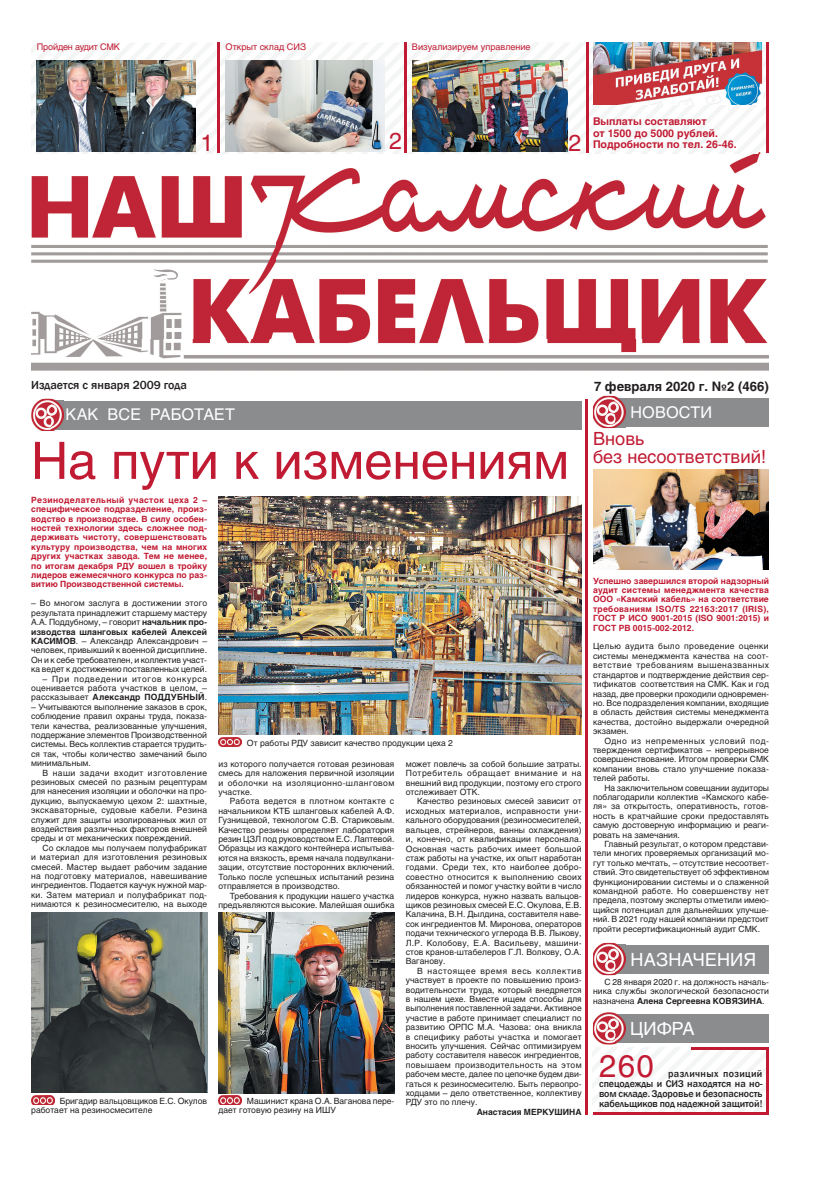
<style>
.page{position:relative;width:820px;height:1191px;background:#fff}
.page>*{position:absolute;margin:0;border:0;box-sizing:border-box;transform-origin:0 0}
.t1{font:51px "Helios";color:#c11b33}
.t2{font:31px "Helios";color:#c11b33}
.t3{font:23px "Helios";color:#c11b33}
.t4{font:18px/18px "Helios";color:#c11b33}
.t5{font:18px "Helios";letter-spacing:.01em;color:#fff}
.t6{font:16px "Helios";letter-spacing:.01em;color:#fff}
.t7{font:700 13px "Helios";color:#231f20}
.t8{font:500 12px "Franklin Gothic";color:#231f20}
.t9{font:700 10.5px/11.7px "Helios";color:#c11b33}
.t10{font:500 10px/10px "Franklin Gothic";letter-spacing:-.005em;color:#231f20;text-align:justify}
.t11{font:9px "Helios";color:#c11b33}
.t12{font:9px "Helios";letter-spacing:-.02em;color:#c11b33}
.t13{font:8.5px/9.4px "Helios";color:#231f20;text-align:justify}
.t14{font:700 8.5px/9.4px "Helios";color:#c11b33;text-align:justify}
.t15{font:700 8.5px "Helios";color:#231f20}
.s1{font-weight:700}
</style>
<div class="page">
<hr style="left:585px;top:399px;width:2px;height:715px;background:#c11b33">
<div style="left:615px;top:398px;width:153px;height:29px;background:#8a8c8e"></div>
<img style="left:592px;top:396px;width:33px;height:32px">
<img style="left:615px;top:398px;width:10px;height:29px">
<img style="left:31px;top:43px;width:737px;height:327px">
<img style="left:37px;top:60px;width:158px;height:91px">
<hr style="left:218px;top:43px;width:2px;height:110px;background:#c11b33">
<hr style="left:404px;top:43px;width:2px;height:110px;background:#c11b33">
<hr style="left:586px;top:43px;width:2px;height:110px;background:#c11b33">
<div style="left:615px;top:1014px;width:153px;height:28px;background:#8a8c8e"></div>
<img style="left:592px;top:1012px;width:33px;height:32px">
<img style="left:615px;top:1014px;width:10px;height:28px">
<img style="left:592px;top:1047px;width:174px;height:65px">
<hr style="left:766px;top:1048px;width:2px;height:66px;background:#c11b33">
<hr style="left:592px;top:1112px;width:176px;height:2px;background:#c11b33">
<hr style="left:691px;top:1047px;width:77px;height:2px;background:#c11b33">
<img style="left:412px;top:60px;width:155px;height:91px">
<img style="left:225px;top:60px;width:159px;height:91px">
<hr style="left:766px;top:43px;width:2px;height:110px;background:#c11b33">
<div style="left:615px;top:945px;width:153px;height:28px;background:#8a8c8e"></div>
<img style="left:593px;top:943px;width:32px;height:32px">
<img style="left:615px;top:945px;width:10px;height:28px">
<div style="left:51px;top:401px;width:530px;height:28px;background:#8a8c8e"></div>
<img style="left:31px;top:399px;width:32px;height:32px">
<img style="left:51px;top:401px;width:12px;height:28px">
<img style="left:592px;top:43px;width:169px;height:62px">
<img style="left:31px;top:1095px;width:23px;height:10px">
<img style="left:218px;top:1095px;width:23px;height:10px">
<img style="left:31px;top:912px;width:176px;height:180px">
<img style="left:218px;top:912px;width:176px;height:181px">
<img style="left:593px;top:470px;width:175px;height:100px">
<img style="left:218px;top:496px;width:363px;height:238px">
<img style="left:218px;top:737px;width:23px;height:9px">
<p class="t12" style="left:37px;top:41px;width:84px">Пройден аудит СМК</p>
<p class="t11" style="left:225px;top:41px;width:82px">Открыт склад СИЗ</p>
<h3 class="t3" style="left:200px;top:128px;width:14px">1</h3>
<p class="t11" style="left:412px;top:41px;width:120px">Визуализируем управление</p>
<h3 class="t3" style="left:389px;top:127px;width:14px">2</h3>
<h3 class="t3" style="left:568px;top:128px;width:14px">2</h3>
<p class="t9" style="left:592px;top:115px;width:145px">Выплаты составляют<br>от 1500 до 5000 рублей.<br>Подробности по тел. 26-46.</p>
<h3 class="t8" style="left:31px;top:377px;width:157px">Издается с января 2009 года</h3>
<h3 class="t7" style="left:593px;top:378px;width:176px">7 февраля 2020 г. №2 (466)</h3>
<h3 class="t6" style="left:630px;top:402px;width:83px">НОВОСТИ</h3>
<h3 class="t6" style="left:66px;top:404px;width:171px">КАК ВСЕ РАБОТАЕТ</h3>
<h1 class="t1" style="left:31px;top:428px;width:539px">На пути к изменениям</h1>
<h3 class="t4" style="left:592px;top:429px;width:174px">Вновь<br>без несоответствий!</h3>
<p class="t14" style="left:31px;top:495px;width:177px">Резиноделательный участок цеха 2 – специфическое подразделение, произ&shy;водство в производстве. В силу особен&shy;ностей технологии здесь сложнее под&shy;держивать чистоту, совершенствовать культуру производства, чем на многих других участках завода. Тем не менее, по итогам декабря РДУ вошел в тройку лидеров ежемесячного конкурса по раз&shy;витию Производственной системы.</p>
<p class="t13" style="left:31px;top:598px;width:177px">– Во многом заслуга в достижении этого результата принадлежит старшему мастеру А.А. Поддубному, – говорит <span class="s1">начальник про&shy;изводства шланговых кабелей Алексей КАСИМОВ</span>. – Александр Александрович – человек, привыкший к военной дисциплине.<br>Он и к себе требователен, и коллектив участ&shy;ка ведет к достижению поставленных целей.</p>
<p class="t13" style="left:31px;top:673px;width:177px;text-indent:11px">– При подведении итогов конкурса оценивается работа участков в целом, – рассказывает <span class="s1">Александр ПОДДУБНЫЙ</span>.</p>
<p class="t13" style="left:31px;top:702px;width:177px">– Учитываются выполнение заказов в срок, соблюдение правил охраны труда, показа&shy;тели качества, реализованные улучшения, поддержание элементов Производственной системы. Весь коллектив старается трудить&shy;ся так, чтобы количество замечаний было минимальным.</p>
<p class="t13" style="left:31px;top:767px;width:177px;text-indent:11px">В наши задачи входит изготовление резиновых смесей по разным рецептурам для нанесения изоляции и оболочки на про&shy;дукцию, выпускаемую цехом 2: шахтные, экскаваторные, судовые кабели. Резина служит для защиты изолированных жил от воздействия различных факторов внешней среды и от механических повреждений.</p>
<p class="t13" style="left:31px;top:843px;width:177px;text-indent:11px">Со складов мы получаем полуфабрикат и материал для изготовления резиновых смесей. Мастер выдает рабочим задание на подготовку материалов, навешивание ингредиентов. Подается каучук нужной мар&shy;ки. Затем материал и полуфабрикат под&shy;нимаются к резиносмесителю, на выходе</p>
<p class="t14" style="left:592px;top:576px;width:177px">Успешно завершился второй надзорный аудит системы менеджмента качества ООО «Камский кабель» на соответствие требованиям ISO/TS 22163:2017 (IRIS), ГОСТ Р ИСО 9001-2015 (ISO 9001:2015) и ГОСТ РВ 0015-002-2012.</p>
<p class="t13" style="left:592px;top:641px;width:177px">Целью аудита было проведение оценки системы менеджмента качества на соот&shy;ветствие требованиям вышеназванных стандартов и подтверждение действия сер&shy;тификатов соответствия на СМК. Как и год назад, две проверки проходили одновремен&shy;но. Все подразделения компании, входящие в область действия системы менеджмента качества, достойно выдержали очередной экзамен.</p>
<p class="t13" style="left:592px;top:735px;width:177px;text-indent:11px">Одно из непременных условий под&shy;тверждения сертификатов – непрерывное совершенствование. Итогом проверки СМК компании вновь стало улучшение показа&shy;телей работы.</p>
<p class="t13" style="left:592px;top:782px;width:177px;text-indent:11px">На заключительном совещании аудиторы поблагодарили коллектив «Камского кабе&shy;ля» за открытость, оперативность, готов&shy;ность в кратчайшие сроки предоставлять самую достоверную информацию и реаги&shy;ровать на замечания.</p>
<p class="t13" style="left:592px;top:839px;width:177px;text-indent:11px">Главный результат, о котором представи&shy;тели многих проверяемых организаций мо&shy;гут только мечтать, – отсутствие несоответ&shy;ствий. Это свидетельствует об эффективном функционировании системы и о слаженной командной работе. Но совершенству нет предела, поэтому эксперты отметили имею&shy;щийся потенциал для дальнейших улучше&shy;ний. В 2021 году нашей компании предстоит пройти ресертификационный аудит СМК.</p>
<p class="t13" style="left:247px;top:737px;width:207px">От работы РДУ зависит качество продукции цеха 2</p>
<p class="t13" style="left:405px;top:759px;width:177px">может повлечь за собой большие затраты.<br>Потребитель обращает внимание и на внешний вид продукции, поэтому его строго отслеживает ОТК.</p>
<p class="t13" style="left:405px;top:796px;width:177px;text-indent:11px">Качество резиновых смесей зависит от исходных материалов, исправности уни&shy;кального оборудования (резиносмесителей, вальцев, стрейнеров, ванны охлаждения) и, конечно, от квалификации персонала.<br>Основная часть рабочих имеет большой стаж работы на участке, их опыт наработан годами. Среди тех, кто наиболее добро&shy;совестно относится к выполнению своих обязанностей и помог участку войти в число лидеров конкурса, нужно назвать вальцов&shy;щиков резиновых смесей Е.С. Окулова, Е.В.<br>Калачина, В.Н. Дылдина, составителя наве&shy;сок ингредиентов М. Миронова, операторов подачи технического углерода В.В. Лыкову, Л.Р. Колобову, Е.А. Васильеву, машини&shy;стов кранов-штабелеров Г.Л. Волкову, О.А.<br>Ваганову.</p>
<p class="t13" style="left:405px;top:965px;width:177px;text-indent:11px">В настоящее время весь коллектив участвует в проекте по повышению произ&shy;водительности труда, который внедряется в нашем цехе. Вместе ищем способы для выполнения поставленной задачи. Активное участие в работе принимает специалист по развитию ОРПС М.А. Чазова: она вникла в специфику работы участка и помогает вносить улучшения. Сейчас оптимизируем работу составителя навесок ингредиентов, повышаем производительность на этом рабочем месте, далее по цепочке будем дви&shy;гаться к резиносмесителю. Быть первопро&shy;ходцами – дело ответственное, коллективу РДУ это по плечу.</p>
<p class="t15" style="left:476px;top:1106px;width:106px">Анастасия МЕРКУШИНА</p>
<p class="t13" style="left:218px;top:759px;width:177px">из которого получается готовая резиновая смесь для наложения первичной изоляции и оболочки на изоляционно-шланговом участке.</p>
<p class="t13" style="left:218px;top:796px;width:177px;text-indent:11px">Работа ведется в плотном контакте с начальником КТБ шланговых кабелей А.Ф.<br>Гузнищевой, технологом С.В. Стариковым.<br>Качество резины определяет лаборатория резин ЦЗЛ под руководством Е.С. Лаптевой.<br>Образцы из каждого контейнера испытыва&shy;ются на вязкость, время начала подвулкани&shy;зации, отсутствие посторонних включений.<br>Только после успешных испытаний резина отправляется в производство.</p>
<p class="t13" style="left:218px;top:890px;width:177px;text-align:right">Требования к продукции нашего участка предъявляются высокие. Малейшая ошибка</p>
<h3 class="t5" style="left:630px;top:948px;width:127px">НАЗНАЧЕНИЯ</h3>
<p class="t13" style="left:593px;top:976px;width:177px;text-indent:11px">С 28 января 2020 г. на должность началь&shy;ника службы экологической безопасности назначена <span class="s1">Алена Сергеевна КОВЯЗИНА</span>.</p>
<h3 class="t5" style="left:630px;top:1017px;width:66px">ЦИФРА</h3>
<h2 class="t2" style="left:598px;top:1046px;width:56px">260</h2>
<p class="t10" style="left:598px;top:1069px;width:165px;text-indent:69px">различных позиций спецодежды и СИЗ находятся на но&shy;вом складе. Здоровье и безопасность кабельщиков под надежной защитой!</p>
<p class="t13" style="left:31px;top:1096px;width:177px;text-indent:28px">Бригадир вальцовщиков Е.С. Окулов работает на резиносмесителе</p>
<p class="t13" style="left:218px;top:1096px;width:177px;text-indent:28px">Машинист крана О.А. Ваганова пере&shy;дает готовую резину на ИШУ</p>
</div>
